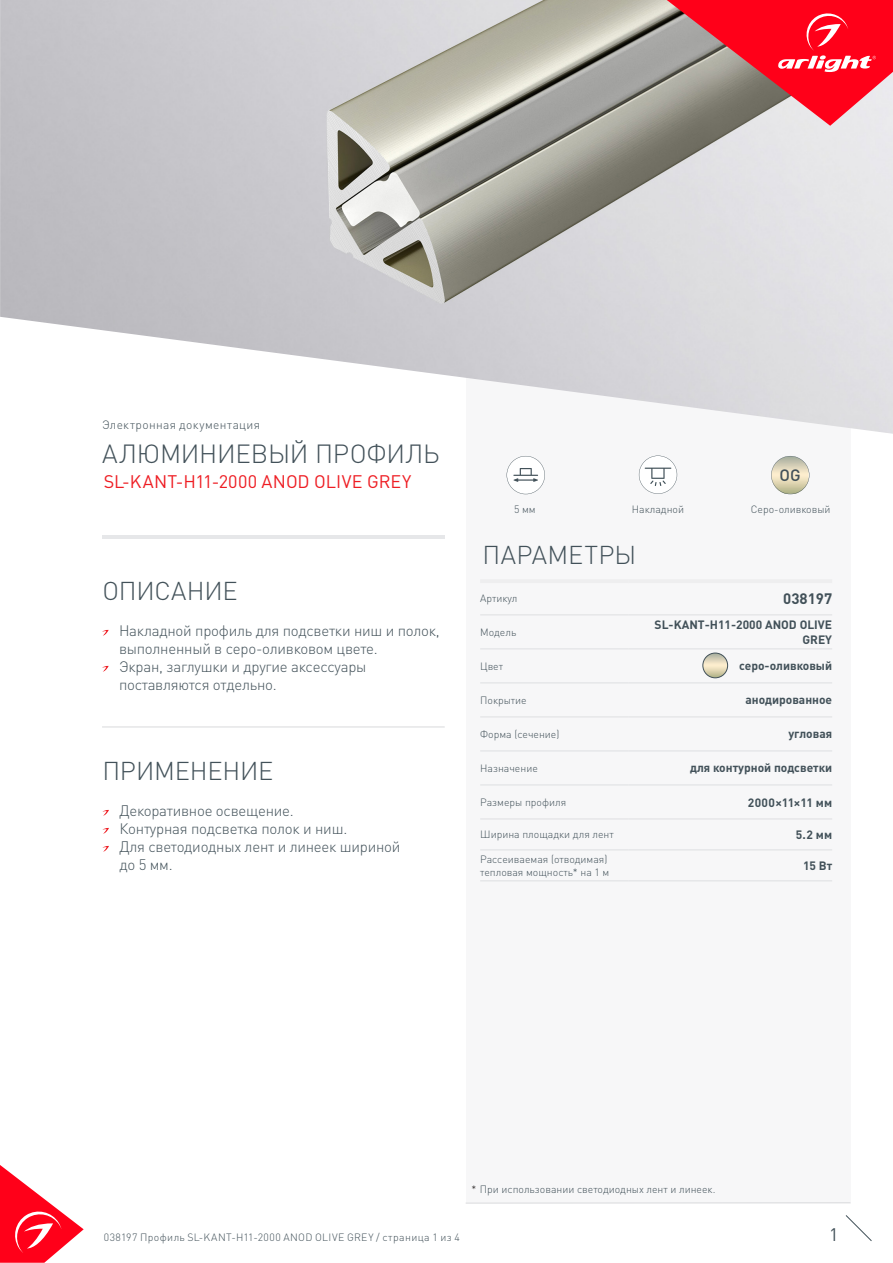
<style>
.page{position:relative;width:893px;height:1263px;background:#fff}
.page>*{position:absolute;margin:0;border:0;box-sizing:border-box;transform-origin:0 0}
.t1{font:300 25.95px "DIN Pro";letter-spacing:-.01em;color:#425159}
.t2{font:300 25.5px "DIN Pro";letter-spacing:-.005em;color:#425159}
.t3{font:300 25.5px "DIN Pro";letter-spacing:.015em;color:#425159}
.t4{font:18px "DIN Pro";letter-spacing:.01em;color:#ee1d23}
.t5{font:18px "DIN Pro";color:#425159}
.t6{font:500 16.35px "DIN Pro";color:#425159}
.t7{font:300 15px/18px "DIN Pro";letter-spacing:-.015em;color:#425159}
.t8{font:700 15px "DIN Pro";color:#425159}
.t9{font:700 12px/14.4px "DIN Pro";color:#425159;text-align:right}
.t10{font:300 12px "DIN Pro";letter-spacing:.03em;color:#425159}
.t11{font:700 12px "DIN Pro";letter-spacing:.02em;color:#425159}
.t12{font:300 10.5px/12.6px "DIN Pro";color:#425159}
.t13{font:300 10.5px "DIN Pro";letter-spacing:.04em;color:#425159}
.s1{color:#231f20}
</style>
<div class="page">
<svg style="left:0;top:1165px;width:84px;height:98px"></svg>
<svg style="left:845px;top:1215px;width:27px;height:26px"></svg>
<div style="left:466px;top:250px;width:384px;height:953px;background:#f7f7f8"></div>
<img style="left:0;top:0;width:893px;height:434px">
<hr style="left:480px;top:579px;width:148px;height:4px;background:#eeeeef">
<hr style="left:628px;top:579px;width:204px;height:4px;background:#eeeeef">
<hr style="left:480px;top:614px;width:148px;height:1px;background:#e6e7e9">
<hr style="left:628px;top:614px;width:204px;height:1px;background:#e6e7e9">
<hr style="left:480px;top:648px;width:148px;height:2px;background:#e6e7e9">
<hr style="left:628px;top:648px;width:204px;height:2px;background:#e6e7e9">
<hr style="left:480px;top:682px;width:148px;height:2px;background:#e6e7e9">
<hr style="left:628px;top:682px;width:204px;height:2px;background:#e6e7e9">
<hr style="left:480px;top:716px;width:148px;height:2px;background:#e6e7e9">
<hr style="left:628px;top:716px;width:204px;height:2px;background:#e6e7e9">
<hr style="left:480px;top:750px;width:148px;height:2px;background:#e6e7e9">
<hr style="left:628px;top:750px;width:204px;height:2px;background:#e6e7e9">
<hr style="left:480px;top:784px;width:148px;height:2px;background:#e6e7e9">
<hr style="left:628px;top:784px;width:204px;height:2px;background:#e6e7e9">
<hr style="left:480px;top:818px;width:148px;height:2px;background:#e6e7e9">
<hr style="left:628px;top:818px;width:204px;height:2px;background:#e6e7e9">
<hr style="left:480px;top:849px;width:148px;height:2px;background:#e6e7e9">
<hr style="left:628px;top:849px;width:204px;height:2px;background:#e6e7e9">
<hr style="left:480px;top:880px;width:148px;height:1px;background:#e6e7e9">
<hr style="left:628px;top:880px;width:204px;height:1px;background:#e6e7e9">
<hr style="left:466px;top:1202px;width:384px;height:1px;background:#dcdddf">
<svg style="left:667px;top:0;width:226px;height:126px;background:#d94d58"></svg>
<svg style="left:102px;top:810px;width:7px;height:6px"></svg>
<svg style="left:102px;top:828px;width:7px;height:6px"></svg>
<svg style="left:102px;top:846px;width:7px;height:6px"></svg>
<hr style="left:102px;top:726px;width:343px;height:1px;background:#dcdddf">
<svg style="left:507px;top:456px;width:38px;height:38px"></svg>
<svg style="left:639px;top:456px;width:38px;height:38px"></svg>
<svg style="left:102px;top:630px;width:7px;height:6px"></svg>
<svg style="left:102px;top:666px;width:7px;height:6px"></svg>
<svg style="left:771px;top:456px;width:38px;height:38px"></svg>
<hr style="left:102px;top:536px;width:342px;height:3px;background:#e6e7e9">
<svg style="left:703px;top:653px;width:25px;height:25px"></svg>
<div style="left:702px;top:653px;width:26px;height:25px;border:1px solid #425159;border-radius:50%"></div>
<p class="t10" style="left:102px;top:417px;width:160px">Электронная документация</p>
<p class="t1" style="left:102px;top:436px;width:339px">АЛЮМИНИЕВЫЙ ПРОФИЛЬ</p>
<p class="t4" style="left:104px;top:470px;width:309px">SL-KANT-H11-2000 ANOD OLIVE GREY</p>
<p class="t2" style="left:102px;top:573px;width:137px">ОПИСАНИЕ</p>
<p class="t7" style="left:119px;top:620px;width:322px">Накладной профиль для подсветки ниш и полок, выполненный в серо-оливковом цвете.</p>
<p class="t7" style="left:119px;top:656px;width:249px">Экран, заглушки и другие аксессуары поставляются отдельно.</p>
<p class="t2" style="left:102px;top:753px;width:172px">ПРИМЕНЕНИЕ</p>
<p class="t7" style="left:119px;top:800px;width:176px">Декоративное освещение.</p>
<p class="t7" style="left:119px;top:818px;width:229px">Контурная подсветка полок и ниш.</p>
<p class="t7" style="left:119px;top:836px;width:283px">Для светодиодных лент и линеек шириной до 5 мм.</p>
<p class="t6" style="left:779px;top:464px;width:23px">OG</p>
<p class="t12" style="left:514px;top:502px;width:23px">5 мм</p>
<p class="t12" style="left:632px;top:502px;width:54px">Накладной</p>
<p class="t12" style="left:751px;top:502px;width:81px">Серо-оливковый</p>
<p class="t3" style="left:483px;top:537px;width:155px">ПАРАМЕТРЫ</p>
<p class="t12" style="left:480px;top:591px;width:39px">Артикул</p>
<p class="t8" style="left:783px;top:588px;width:50px">038197</p>
<p class="t12" style="left:480px;top:625px;width:38px">Модель</p>
<p class="t9" style="left:655px;top:617px;width:179px">SL-KANT-H11-2000 ANOD OLIVE<br>GREY</p>
<p class="t12" style="left:480px;top:659px;width:24px">Цвет</p>
<p class="t9" style="left:739px;top:658px;width:95px">серо-оливковый</p>
<p class="t12" style="left:480px;top:693px;width:48px">Покрытие</p>
<p class="t9" style="left:745px;top:692px;width:88px">анодированное</p>
<p class="t12" style="left:480px;top:727px;width:81px">Форма (сечение)</p>
<p class="t9" style="left:788px;top:726px;width:45px">угловая</p>
<p class="t12" style="left:480px;top:761px;width:59px">Назначение</p>
<p class="t9" style="left:690px;top:760px;width:144px">для контурной подсветки</p>
<p class="t12" style="left:480px;top:795px;width:87px">Размеры профиля</p>
<p class="t11" style="left:748px;top:794px;width:86px">2000×11×11 мм</p>
<p class="t12" style="left:480px;top:828px;width:135px">Ширина площадки для лент</p>
<p class="t9" style="left:796px;top:827px;width:38px">5.2 мм</p>
<p class="t12" style="left:480px;top:852px;width:131px">Рассеиваемая (отводимая) тепловая мощность* на 1 м</p>
<p class="t9" style="left:803px;top:858px;width:31px">15 Вт</p>
<p class="t12" style="left:471px;top:1183px;width:246px"><span class="s1">*</span> При использовании светодиодных лент и линеек.</p>
<p class="t13" style="left:104px;top:1230px;width:358px">038197 Профиль SL-KANT-H11-2000 ANOD OLIVE GREY / страница 1 из 4</p>
<p class="t5" style="left:829px;top:1222px;width:11px">1</p>
</div>
